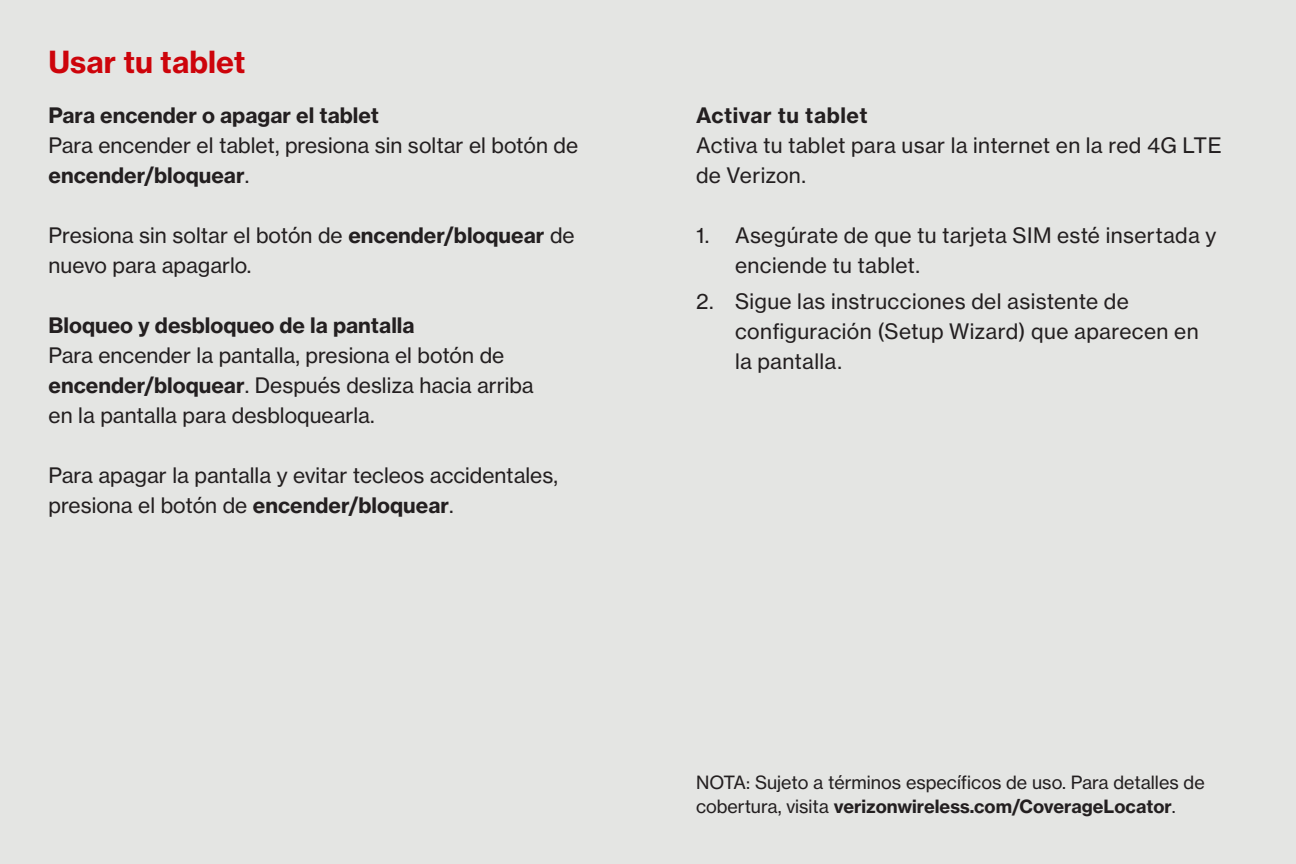
<style>
.page{position:relative;width:1296px;height:864px;background:#e4e5e3}
.page>*{position:absolute;margin:0;border:0;box-sizing:border-box;transform-origin:0 0}
.RED_Section_Head{font:30px "N Haas Grotesk TX Std 75 Bd";color:#cd040b}
.Body{font:21px/30px "N Haas Grotesk TX Std 55 Rg";color:#231f20}
.Body-2{font:21px/30px "N Haas Grotesk TX Std 55 Rg";letter-spacing:.02em;color:#231f20}
.Body-3{font:21px "N Haas Grotesk TX Std 75 Bd";color:#231f20}
.Footnotes{font:21px/30px "N Haas Grotesk TX Std 55 Rg";letter-spacing:.015em;color:#231f20}
.RED_Sub_Section_Head{font:21px "N Haas Grotesk TX Std 75 Bd";letter-spacing:.025em;color:#231f20}
.Fine{font:18px/24px "N Haas Grotesk TX Std 55 Rg";color:#231f20}
.s1{font-family:"N Haas Grotesk TX Std 75 Bd"}
</style>
<div class="page">
<p class="RED_Section_Head" style="left:49px;top:43px;width:198px">Usar tu tablet</p>
<p class="Body-3" style="left:49px;top:102px;width:332px">Para encender o apagar el tablet</p>
<p class="Body" style="left:49px;top:130px;width:531px">Para encender el tablet, presiona sin soltar el botón de <span class="s1">encender/bloquear</span>.</p>
<p class="Body" style="left:49px;top:220px;width:528px">Presiona sin soltar el botón de <span class="s1">encender/bloquear</span> de nuevo para apagarlo.</p>
<p class="Body-3" style="left:49px;top:312px;width:368px">Bloqueo y desbloqueo de la pantalla</p>
<p class="Body" style="left:49px;top:340px;width:487px">Para encender la pantalla, presiona el botón de <span class="s1">encender/bloquear</span>. Después desliza hacia arriba en la pantalla para desbloquearla.</p>
<p class="Body" style="left:49px;top:460px;width:511px">Para apagar la pantalla y evitar tecleos accidentales, presiona el botón de <span class="s1">encender/bloquear</span>.</p>
<p class="RED_Sub_Section_Head" style="left:696px;top:102px;width:173px">Activar tu tablet</p>
<p class="Footnotes" style="left:696px;top:130px;width:527px">Activa tu tablet para usar la internet en la red 4G LTE de Verizon.</p>
<p class="Body" style="left:735px;top:220px;width:483px;text-indent:-39px">1. Asegúrate de que tu tarjeta SIM esté insertada y enciende tu tablet.</p>
<p class="Body-2" style="left:735px;top:286px;width:465px;text-indent:-39px">2. Sigue las instrucciones del asistente de configuración (Setup Wizard) que aparecen en la pantalla.</p>
<p class="Fine" style="left:696px;top:770px;width:510px">NOTA: Sujeto a términos específicos de uso. Para detalles de cobertura, visita <span class="s1">verizonwireless.com/CoverageLocator</span>.</p>
</div>
